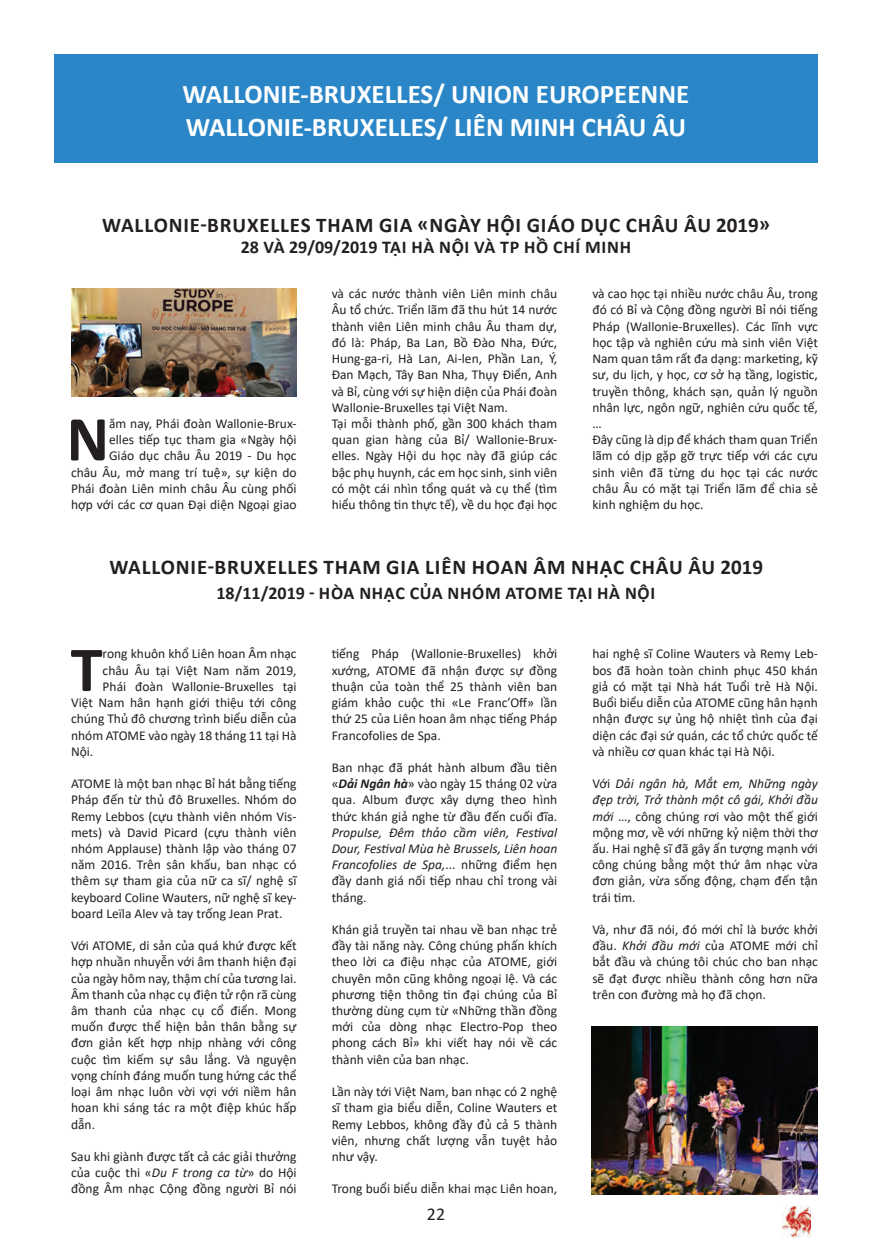
<style>
.page{position:relative;width:872px;height:1255px;background:#fff}
.page>*{position:absolute;margin:0;border:0;box-sizing:border-box;transform-origin:0 0}
.t1{font:700 64.5px "Calibri";color:#231f20}
.t2{font:700 27px "Calibri";color:#fff}
.Tieu_de{font:700 21px "Calibri";letter-spacing:.04em;color:#231f20}
.Tieu_de-2{font:700 18px "Calibri";letter-spacing:.04em;color:#231f20}
.t3{font:18px "Calibri";color:#231f20}
.t4{font:13.5px/16.2px "Calibri";color:#231f20;text-align:justify}
.s1{font-style:italic}
.s2{font-weight:700;font-style:italic}
</style>
<div class="page">
<img style="left:782px;top:1206px;width:28px;height:31px">
<div style="left:54px;top:54px;width:764px;height:108px;background:#2a86c7"></div>
<img style="left:591px;top:1026px;width:227px;height:168px">
<img style="left:72px;top:288px;width:225px;height:108px">
<p class="t2" style="left:183px;top:75px;width:508px">WALLONIE-BRUXELLES/ UNION EUROPEENNE</p>
<p class="t2" style="left:186px;top:108px;width:502px">WALLONIE-BRUXELLES/ LIÊN MINH CHÂU ÂU</p>
<p class="Tieu_de" style="left:102px;top:210px;width:669px">WALLONIE-BRUXELLES THAM GIA «NGÀY HỘI GIÁO DỤC CHÂU ÂU 2019»</p>
<p class="Tieu_de-2" style="left:241px;top:235px;width:392px">28 VÀ 29/09/2019 TẠI HÀ NỘI VÀ TP HỒ CHÍ MINH</p>
<p class="t4" style="left:71px;top:415px;width:227px;text-align:right">ăm nay, Phái đoàn Wallonie-Brux-<br>elles tiếp tục tham gia «Ngày hội<br>Giáo dục châu Âu 2019 - Du học<br>châu Âu, mở mang trí tuệ», sự kiện do Phái đoàn Liên minh châu Âu cùng phối hợp với các cơ quan Đại diện Ngoại giao</p>
<p class="t1" style="left:67px;top:393px;width:44px">N</p>
<p class="t4" style="left:332px;top:285px;width:227px">và các nước thành viên Liên minh châu Âu tổ chức. Triển lãm đã thu hút 14 nước thành viên Liên minh châu Âu tham dự, đó là: Pháp, Ba Lan, Bồ Đào Nha, Đức, Hung-ga-ri, Hà Lan, Ai-len, Phần Lan, Ý, Đan Mạch, Tây Ban Nha, Thụy Điển, Anh và Bỉ, cùng với sự hiện diện của Phái đoàn Wallonie-Bruxelles tại Việt Nam.</p>
<p class="t4" style="left:332px;top:415px;width:227px">Tại mỗi thành phố, gần 300 khách tham quan gian hàng của Bỉ/ Wallonie-Brux&shy;elles. Ngày Hội du học này đã giúp các bậc phụ huynh, các em học sinh, sinh viên có một cái nhìn tổng quát và cụ thể (tìm hiểu thông tin thực tế), về du học đại học</p>
<p class="t4" style="left:592px;top:285px;width:227px">và cao học tại nhiều nước châu Âu, trong đó có Bỉ và Cộng đồng người Bỉ nói tiếng Pháp (Wallonie-Bruxelles). Các lĩnh vực học tập và nghiên cứu mà sinh viên Việt Nam quan tâm rất đa dạng: marketing, kỹ sư, du lịch, y học, cơ sở hạ tầng, logistic, truyền thông, khách sạn, quản lý nguồn nhân lực, ngôn ngữ, nghiên cứu quốc tế, …</p>
<p class="t4" style="left:592px;top:431px;width:227px">Đây cũng là dịp để khách tham quan Triển lãm có dịp gặp gỡ trực tiếp với các cựu sinh viên đã từng du học tại các nước châu Âu có mặt tại Triển lãm để chia sẻ kinh nghiệm du học.</p>
<p class="Tieu_de" style="left:109px;top:552px;width:655px">WALLONIE-BRUXELLES THAM GIA LIÊN HOAN ÂM NHẠC CHÂU ÂU 2019</p>
<p class="Tieu_de-2" style="left:216px;top:580px;width:440px">18/11/2019 - HÒA NHẠC CỦA NHÓM ATOME TẠI HÀ NỘI</p>
<p class="t1" style="left:71px;top:624px;width:33px">T</p>
<p class="t4" style="left:103px;top:645px;width:195px">rong khuôn khổ Liên hoan Âm nhạc</p>
<p class="t4" style="left:103px;top:661px;width:195px">châu Âu tại Việt Nam năm 2019,</p>
<p class="t4" style="left:103px;top:678px;width:195px">Phái đoàn Wallonie-Bruxelles tại</p>
<p class="t4" style="left:71px;top:694px;width:227px">Việt Nam hân hạnh giới thiệu tới công</p>
<p class="t4" style="left:71px;top:710px;width:227px">chúng Thủ đô chương trình biểu diễn của</p>
<p class="t4" style="left:71px;top:726px;width:227px">nhóm ATOME vào ngày 18 tháng 11 tại Hà</p>
<p class="t4" style="left:71px;top:742px;width:24px">Nội.</p>
<p class="t4" style="left:71px;top:775px;width:227px">ATOME là một ban nhạc Bỉ hát bằng tiếng Pháp đến từ thủ đô Bruxelles. Nhóm do Remy Lebbos (cựu thành viên nhóm Vis&shy;mets) và David Picard (cựu thành viên nhóm Applause) thành lập vào tháng 07 năm 2016. Trên sân khấu, ban nhạc có thêm sự tham gia của nữ ca sĩ/ nghệ sĩ keyboard Coline Wauters, nữ nghệ sĩ key&shy;board Leïla Alev và tay trống Jean Prat.</p>
<p class="t4" style="left:71px;top:937px;width:227px">Với ATOME, di sản của quá khứ được kết hợp nhuần nhuyễn với âm thanh hiện đại của ngày hôm nay, thậm chí của tương lai.<br>Âm thanh của nhạc cụ điện tử rộn rã cùng âm thanh của nhạc cụ cổ điển. Mong muốn được thể hiện bản thân bằng sự đơn giản kết hợp nhịp nhàng với công cuộc tìm kiếm sự sâu lắng. Và nguyện vọng chính đáng muốn tung hứng các thể loại âm nhạc luôn vời vợi với niềm hân hoan khi sáng tác ra một điệp khúc hấp dẫn.</p>
<p class="t4" style="left:71px;top:1147px;width:227px">Sau khi giành được tất cả các giải thưởng của cuộc thi «<span class="s1">Du F trong ca từ</span>» do Hội đồng Âm nhạc Cộng đồng người Bỉ nói</p>
<p class="t4" style="left:332px;top:645px;width:227px">tiếng Pháp (Wallonie-Bruxelles) khởi xướng, ATOME đã nhận được sự đồng thuận của toàn thể 25 thành viên ban giám khảo cuộc thi «Le Franc’Off» lần thứ 25 của Liên hoan âm nhạc tiếng Pháp Francofolies de Spa.</p>
<p class="t4" style="left:332px;top:759px;width:227px">Ban nhạc đã phát hành album đầu tiên «<span class="s2">Dải Ngân hà</span>» vào ngày 15 tháng 02 vừa qua. Album được xây dựng theo hình thức khán giả nghe từ đầu đến cuối đĩa.<br><span class="s1">Propulse, Đêm thảo cầm viên, Festival Dour, Festival Mùa hè Brussels, Liên hoan Francofolies de Spa,</span>... những điểm hẹn đầy danh giá nối tiếp nhau chỉ trong vài tháng.</p>
<p class="t4" style="left:332px;top:921px;width:227px">Khán giả truyền tai nhau về ban nhạc trẻ đầy tài năng này. Công chúng phấn khích theo lời ca điệu nhạc của ATOME, giới chuyên môn cũng không ngoại lệ. Và các phương tiện thông tin đại chúng của Bỉ thường dùng cụm từ «Những thần đồng mới của dòng nhạc Electro-Pop theo phong cách Bỉ» khi viết hay nói về các thành viên của ban nhạc.</p>
<p class="t4" style="left:332px;top:1083px;width:227px">Lần này tới Việt Nam, ban nhạc có 2 nghệ sĩ tham gia biểu diễn, Coline Wauters et Remy Lebbos, không đầy đủ cả 5 thành viên, nhưng chất lượng vẫn tuyệt hảo như vậy.</p>
<p class="t4" style="left:332px;top:1180px;width:227px">Trong buổi biểu diễn khai mạc Liên hoan,</p>
<h3 class="t3" style="left:427px;top:1201px;width:20px">22</h3>
<p class="t4" style="left:592px;top:645px;width:227px">hai nghệ sĩ Coline Wauters và Remy Leb&shy;bos đã hoàn toàn chinh phục 450 khán giả có mặt tại Nhà hát Tuổi trẻ Hà Nội.<br>Buổi biểu diễn của ATOME cũng hân hạnh nhận được sự ủng hộ nhiệt tình của đại diện các đại sứ quán, các tổ chức quốc tế và nhiều cơ quan khác tại Hà Nội.</p>
<p class="t4" style="left:592px;top:775px;width:227px">Với <span class="s1">Dải ngân hà, Mắt em, Những ngày đẹp trời, Trở thành một cô gái, Khởi đầu mới</span> …, công chúng rơi vào một thế giới mộng mơ, về với những kỷ niệm thời thơ ấu. Hai nghệ sĩ đã gây ấn tượng mạnh với công chúng bằng một thứ âm nhạc vừa đơn giản, vừa sống động, chạm đến tận trái tim.</p>
<p class="t4" style="left:592px;top:921px;width:227px">Và, như đã nói, đó mới chỉ là bước khởi đầu. <span class="s1">Khởi đầu mới</span> của ATOME mới chỉ bắt đầu và chúng tôi chúc cho ban nhạc sẽ đạt được nhiều thành công hơn nữa trên con đường mà họ đã chọn.</p>
</div>
